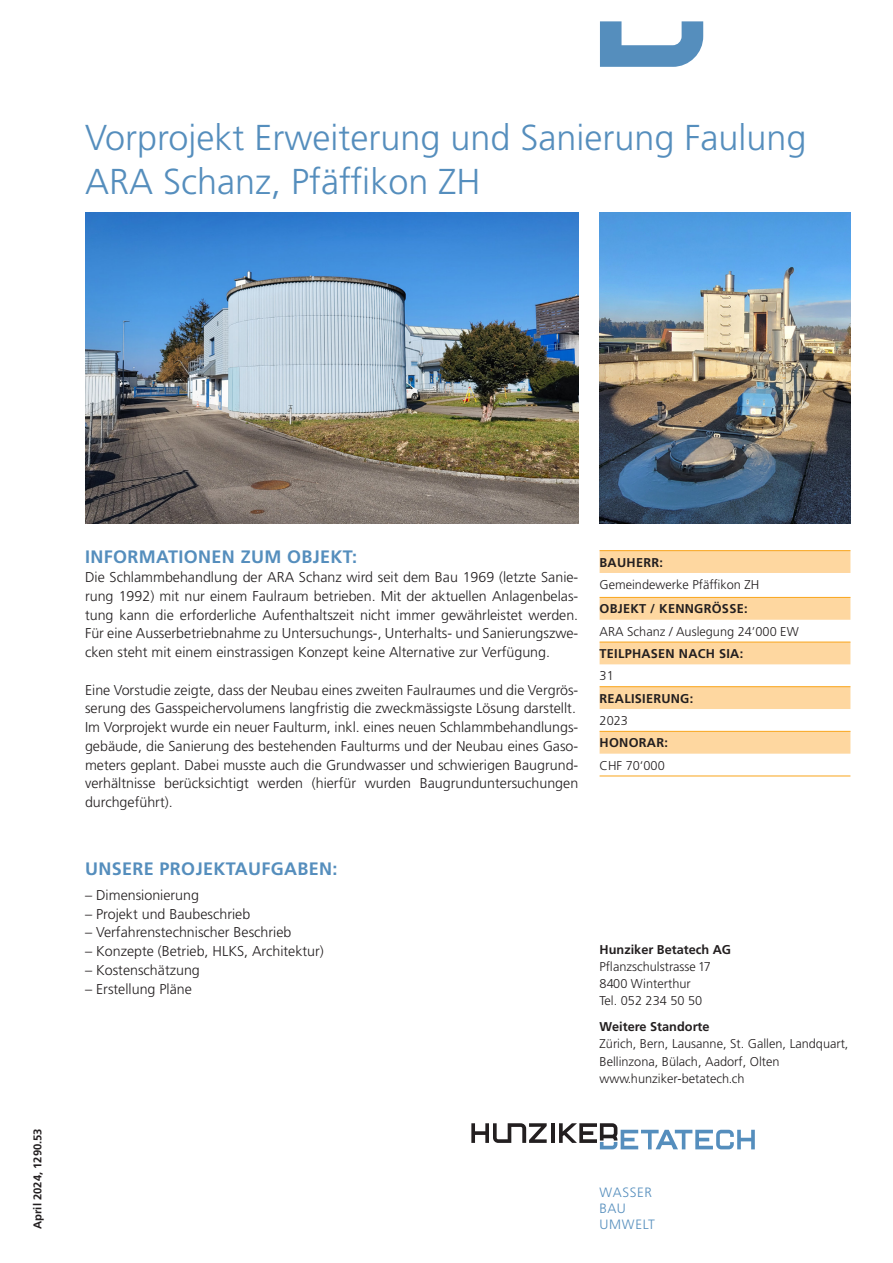
<style>
.page{position:relative;width:893px;height:1263px;background:#fff}
.page>*{position:absolute;margin:0;border:0;box-sizing:border-box;transform-origin:0 0}
.Haupttitel{font:300 36px "Frutiger LT Std";color:#558ebd}
.Lauftext{font:700 18px "Frutiger LT Std";letter-spacing:.02em;color:#558ebd}
.Titel_Lauftext{font:700 18px "Frutiger LT Std";letter-spacing:.02em;color:#558ebd}
.Lauftext-2{font:300 14.25px/18.8px "Frutiger LT Std";color:#231f20;text-align:justify}
.t1{font:300 13.5px/16.2px "Frutiger LT Std";letter-spacing:.05em;color:#558ebd}
.Tabelle_Lauftext{font:300 12.75px/17.2px "Frutiger LT Std";color:#231f20}
.Tabelle_Titel{font:700 12.75px "Frutiger LT Std";letter-spacing:.02em;color:#231f20}
.t2{font:700 11.25px "Frutiger LT Std";color:#231f20}
.s1{font-weight:700}
</style>
<div class="page">
<hr style="left:551px;top:1123px;width:3px;height:20px;background:#231f20">
<svg style="left:471px;top:1123px;width:76px;height:20px"></svg>
<svg style="left:559px;top:1123px;width:196px;height:26px"></svg>
<svg style="left:600px;top:21px;width:103px;height:46px"></svg>
<img style="left:600px;top:213px;width:250px;height:310px">
<img style="left:85px;top:213px;width:493px;height:310px">
<svg style="left:600px;top:551px;width:250px;height:203px;fill:#fed7a0"></svg>
<hr style="left:600px;top:550px;width:250px;height:1px;background:#f9a51b">
<hr style="left:600px;top:597px;width:250px;height:1px;background:#f9a51b">
<hr style="left:600px;top:776px;width:250px;height:1px;background:#f9a51b">
<hr style="left:600px;top:642px;width:250px;height:1px;background:#f9a51b">
<hr style="left:600px;top:686px;width:250px;height:1px;background:#f9a51b">
<hr style="left:600px;top:731px;width:250px;height:1px;background:#f9a51b">
<p class="Haupttitel" style="left:85px;top:118px;width:723px">Vorprojekt Erweiterung und Sanierung Faulung</p>
<p class="Haupttitel" style="left:85px;top:161px;width:397px">ARA Schanz, Pfäffikon ZH</p>
<p class="t2" style="left:31px;top:1229px;width:102px;rotate:-90deg">April 2024, 1290.53</p>
<p class="Lauftext" style="left:85px;top:546px;width:273px">INFORMATIONEN ZUM OBJEKT:</p>
<p class="Lauftext-2" style="left:85px;top:568px;width:495px">Die Schlammbehandlung der ARA Schanz wird seit dem Bau 1969 (letzte Sanie&shy;rung 1992) mit nur einem Faulraum betrieben. Mit der aktuellen Anlagenbelas&shy;tung kann die erforderliche Aufenthaltszeit nicht immer gewährleistet werden.<br>Für eine Ausserbetriebnahme zu Untersuchungs-, Unterhalts- und Sanierungszwe&shy;cken steht mit einem einstrassigen Konzept keine Alternative zur Verfügung.</p>
<p class="Lauftext-2" style="left:85px;top:680px;width:495px">Eine Vorstudie zeigte, dass der Neubau eines zweiten Faulraumes und die Vergrös&shy;serung des Gasspeichervolumens langfristig die zweckmässigste Lösung darstellt.</p>
<p class="Lauftext-2" style="left:85px;top:718px;width:495px">Im Vorprojekt wurde ein neuer Faulturm, inkl. eines neuen Schlammbehandlungs&shy;gebäude, die Sanierung des bestehenden Faulturms und der Neubau eines Gaso&shy;meters geplant. Dabei musste auch die Grundwasser und schwierigen Baugrund&shy;verhältnisse berücksichtigt werden (hierfür wurden Baugrunduntersuchungen durchgeführt).</p>
<p class="Titel_Lauftext" style="left:85px;top:858px;width:254px">UNSERE PROJEKTAUFGABEN:</p>
<p class="Lauftext-2" style="left:85px;top:886px;width:116px">– Dimensionierung</p>
<p class="Lauftext-2" style="left:85px;top:904px;width:167px">– Projekt und Baubeschrieb</p>
<p class="Lauftext-2" style="left:85px;top:923px;width:208px">– Verfahrenstechnischer Beschrieb</p>
<p class="Lauftext-2" style="left:85px;top:942px;width:240px">– Konzepte (Betrieb, HLKS, Architektur)</p>
<p class="Lauftext-2" style="left:85px;top:961px;width:116px">– Kostenschätzung</p>
<p class="Lauftext-2" style="left:85px;top:979px;width:108px">– Erstellung Pläne</p>
<p class="Tabelle_Titel" style="left:600px;top:555px;width:65px">BAUHERR:</p>
<p class="Tabelle_Lauftext" style="left:600px;top:576px;width:161px">Gemeindewerke Pfäffikon ZH</p>
<p class="Tabelle_Titel" style="left:600px;top:601px;width:149px">OBJEKT / KENNGRÖSSE:</p>
<p class="Tabelle_Lauftext" style="left:600px;top:623px;width:201px">ARA Schanz / Auslegung 24’000 EW</p>
<p class="Tabelle_Titel" style="left:600px;top:646px;width:145px">TEILPHASEN NACH SIA:</p>
<p class="Tabelle_Lauftext" style="left:600px;top:667px;width:16px">31</p>
<p class="Tabelle_Titel" style="left:600px;top:691px;width:95px">REALISIERUNG:</p>
<p class="Tabelle_Lauftext" style="left:600px;top:712px;width:30px">2023</p>
<p class="Tabelle_Titel" style="left:600px;top:735px;width:70px">HONORAR:</p>
<p class="Tabelle_Lauftext" style="left:600px;top:757px;width:67px">CHF 70‘000</p>
<p class="Tabelle_Lauftext" style="left:600px;top:941px;width:133px"><span class="s1">Hunziker Betatech AG<br></span>Pflanzschulstrasse 17<br>8400 Winterthur<br>Tel. 052 234 50 50</p>
<p class="Tabelle_Lauftext" style="left:600px;top:1018px;width:250px"><span class="s1">Weitere Standorte<br></span>Zürich, Bern, Lausanne, St. Gallen, Landquart,<br>Bellinzona, Bülach, Aadorf, Olten www.hunziker-betatech.ch</p>
<p class="t1" style="left:600px;top:1184px;width:57px">WASSER<br>BAU<br>UMWELT</p>
</div>
